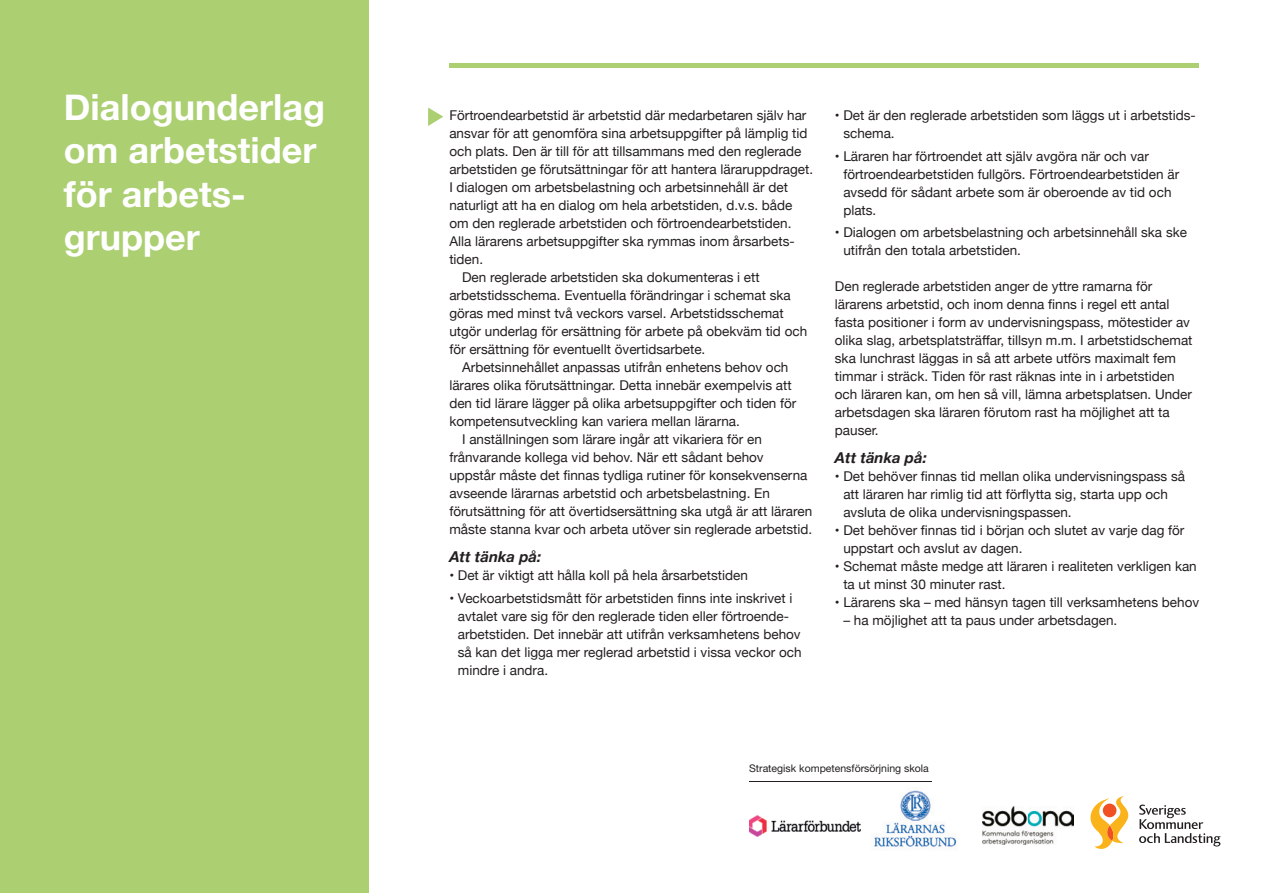
<style>
.page{position:relative;width:1263px;height:893px;background:#fff}
.page>*{position:absolute;margin:0;border:0;box-sizing:border-box;transform-origin:0 0}
.t1{font:700 36px/43.2px "Helvetica Neue";color:#fff}
.t2{font:italic 700 15px "Helvetica Neue";color:#231f20}
.t3{font:13.5px/18px "Helvetica Neue";color:#231f20}
.t4{font:10.5px "Helvetica Neue";color:#231f20}
</style>
<div class="page">
<img style="left:749px;top:815px;width:111px;height:21px">
<svg style="left:1090px;top:796px;width:38px;height:53px"></svg>
<svg style="left:1139px;top:805px;width:81px;height:41px"></svg>
<img style="left:874px;top:781px;width:83px;height:66px">
<img style="left:982px;top:807px;width:92px;height:38px">
<hr style="left:749px;top:781px;width:182px;height:1px;background:#231f20">
<div style="left:449px;top:63px;width:750px;height:5px;background:#abcf71"></div>
<div style="left:0;top:0;width:368px;height:893px;background:#abcf71"></div>
<svg style="left:428px;top:108px;width:15px;height:18px"></svg>
<h1 class="t1" style="left:64px;top:87px;width:263px">Dialogunderlag om arbets tider för arbets&shy;grupper</h1>
<p class="t3" style="left:449px;top:107px;width:359px">Förtroendearbetstid är arbetstid där medarbetaren själv har</p>
<p class="t3" style="left:449px;top:125px;width:360px">ansvar för att genomföra sina arbetsuppgifter på lämplig tid</p>
<p class="t3" style="left:449px;top:143px;width:354px">och plats. Den är till för att tillsammans med den reglerade</p>
<p class="t3" style="left:449px;top:161px;width:365px">arbetstiden ge förutsättningar för att hantera läraruppdraget.</p>
<p class="t3" style="left:449px;top:179px;width:340px">I dialogen om arbetsbelastning och arbetsinnehåll är det</p>
<p class="t3" style="left:449px;top:197px;width:345px">naturligt att ha en dialog om hela arbetstiden, d.v.s. både</p>
<p class="t3" style="left:449px;top:215px;width:344px">om den reglerade arbetstiden och förtroendearbetstiden.</p>
<p class="t3" style="left:449px;top:233px;width:347px">Alla lärarens arbetsuppgifter ska rymmas inom årsarbets-</p>
<p class="t3" style="left:449px;top:251px;width:35px">tiden.</p>
<p class="t3" style="left:462px;top:269px;width:299px">Den reglerade arbetstiden ska dokumenteras i ett</p>
<p class="t3" style="left:449px;top:287px;width:343px">arbetstidsschema. Eventuella förändringar i schemat ska</p>
<p class="t3" style="left:449px;top:305px;width:336px">göras med minst två veckors varsel. Arbetstidsschemat</p>
<p class="t3" style="left:449px;top:323px;width:359px">utgör underlag för ersättning för arbete på obekväm tid och</p>
<p class="t3" style="left:449px;top:341px;width:258px">för ersättning för eventuellt övertidsarbete.</p>
<p class="t3" style="left:462px;top:359px;width:328px">Arbetsinnehållet anpassas utifrån enhetens behov och</p>
<p class="t3" style="left:449px;top:377px;width:344px">lärares olika förutsättningar. Detta innebär exempelvis att</p>
<p class="t3" style="left:449px;top:395px;width:349px">den tid lärare lägger på olika arbetsuppgifter och tiden för</p>
<p class="t3" style="left:449px;top:413px;width:292px">kompetensutveckling kan variera mellan lärarna.</p>
<p class="t3" style="left:462px;top:431px;width:301px">I anställningen som lärare ingår att vikariera för en</p>
<p class="t3" style="left:449px;top:449px;width:316px">frånvarande kollega vid behov. När ett sådant behov</p>
<p class="t3" style="left:449px;top:467px;width:360px">uppstår måste det finnas tydliga rutiner för konsekvenserna</p>
<p class="t3" style="left:449px;top:485px;width:322px">avseende lärarnas arbetstid och arbetsbelastning. En</p>
<p class="t3" style="left:449px;top:503px;width:364px">förutsättning för att övertidsersättning ska utgå är att läraren</p>
<p class="t3" style="left:449px;top:521px;width:364px">måste stanna kvar och arbeta utöver sin reglerade arbetstid.</p>
<p class="t2" style="left:449px;top:545px;width:93px">Att tänka på:</p>
<p class="t3" style="left:449px;top:567px;width:300px">• Det är viktigt att hålla koll på hela årsarbetstiden</p>
<p class="t3" style="left:458px;top:590px;width:345px;text-indent:-8px">• Veckoarbetstidsmått för arbetstiden finns inte inskrivet i avtalet vare sig för den reglerade tiden eller förtroende&shy;arbetstiden. Det innebär att utifrån verksamhetens behov så kan det ligga mer reglerad arbetstid i vissa veckor och mindre i andra.</p>
<p class="t3" style="left:843px;top:107px;width:354px;text-indent:-8px">• Det är den reglerade arbetstiden som läggs ut i arbetstids&shy;schema.</p>
<p class="t3" style="left:843px;top:148px;width:337px;text-indent:-8px">• Läraren har förtroendet att själv avgöra när och var förtroendearbetstiden fullgörs. Förtroendearbetstiden är avsedd för sådant arbete som är oberoende av tid och plats.</p>
<p class="t3" style="left:843px;top:224px;width:345px;text-indent:-8px">• Dialogen om arbetsbelastning och arbetsinnehåll ska ske utifrån den totala arbetstiden.</p>
<p class="t3" style="left:835px;top:278px;width:359px">Den reglerade arbetstiden anger de yttre ramarna för lärarens arbetstid, och inom denna finns i regel ett antal fasta positioner i form av undervisningspass, mötestider av olika slag, arbetsplatsträffar, tillsyn m.m. I arbetstidschemat ska lunchrast läggas in så att arbete utförs maximalt fem timmar i sträck. Tiden för rast räknas inte in i arbetstiden och läraren kan, om hen så vill, lämna arbetsplatsen. Under arbetsdagen ska läraren förutom rast ha möjlighet att ta pauser.</p>
<p class="t2" style="left:835px;top:446px;width:93px">Att tänka på:</p>
<p class="t3" style="left:843px;top:468px;width:343px;text-indent:-8px">• Det behöver finnas tid mellan olika undervisningspass så att läraren har rimlig tid att förflytta sig, starta upp och avsluta de olika undervisningspassen.</p>
<p class="t3" style="left:843px;top:522px;width:343px;text-indent:-8px">• Det behöver finnas tid i början och slutet av varje dag för uppstart och avslut av dagen.</p>
<p class="t3" style="left:843px;top:558px;width:355px;text-indent:-8px">• Schemat måste medge att läraren i realiteten verkligen kan ta ut minst 30 minuter rast.</p>
<p class="t3" style="left:835px;top:594px;width:366px">• Lärarens ska – med hänsyn tagen till verksamhetens behov</p>
<p class="t3" style="left:843px;top:612px;width:275px">– ha möjlighet att ta paus under arbetsdagen.</p>
<p class="t4" style="left:749px;top:761px;width:181px">Strategisk kompetensförsörjning skola</p>
</div>
